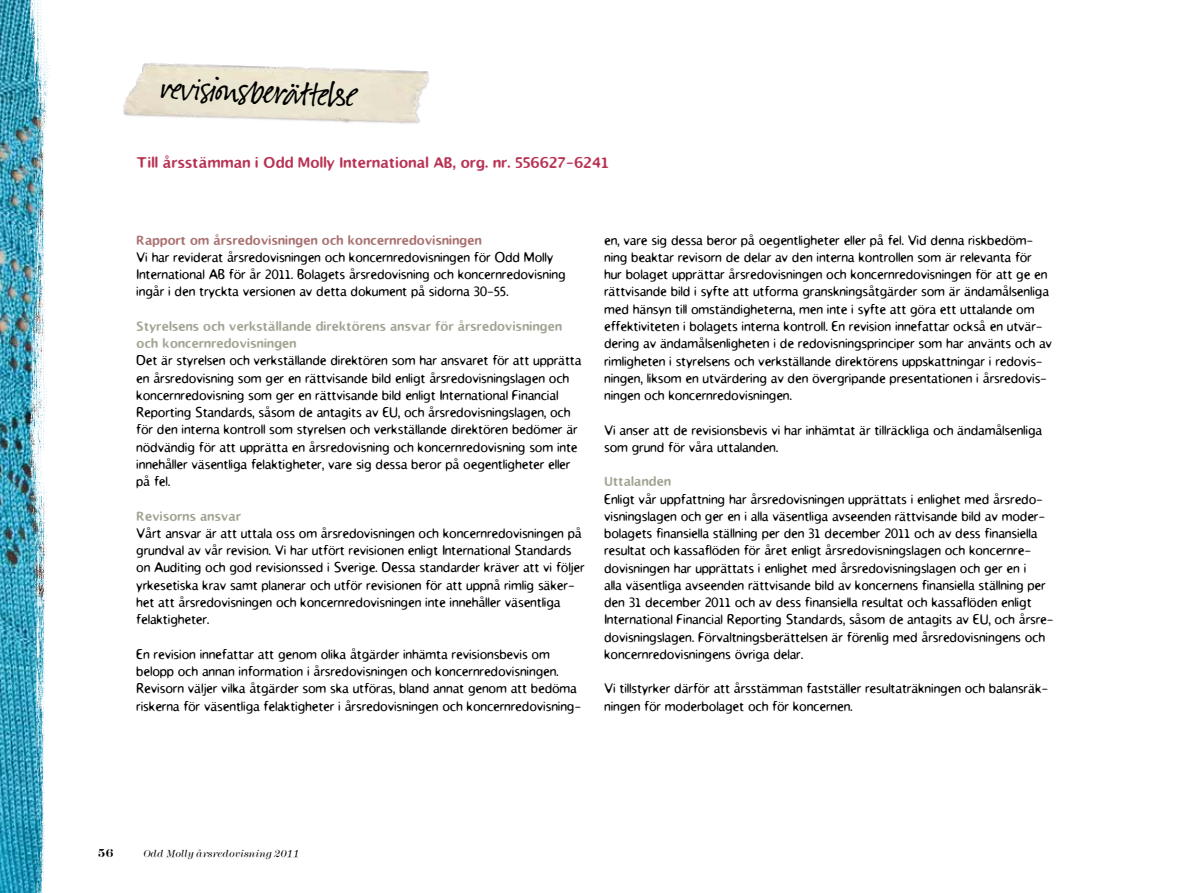
<style>
.page{position:relative;width:1191px;height:893px;background:#fff}
.page>*{position:absolute;margin:0;border:0;box-sizing:border-box;transform-origin:0 0}
.t1{font:43.5px "Suomi Hand Script";color:#000}
.t2{font:700 16.5px "Odd Molly";letter-spacing:.025em;color:#b93354}
.t3{font:14.25px/17.2px "Odd Molly";letter-spacing:.025em;color:#000}
.t4{font:700 14.25px/17.2px "Odd Molly";letter-spacing:.025em;color:#a4a495}
.t5{font:700 14.25px "Odd Molly";letter-spacing:.025em;color:#aa7272}
.t6{font:12px "Modern Two Sixtn ITCTT Bold";color:#000}
.t7{font:10.5px "Modern Two Sixtn ITCTT Light Ita";color:#000}
</style>
<div class="page">
<img style="left:0;top:0;width:30px;height:893px">
<img style="left:30px;top:0;width:20px;height:893px">
<img style="left:123px;top:63px;width:306px;height:61px">
<h1 class="t1" style="left:162px;top:66px;width:197px;rotate:2deg">revisionsberättelse</h1>
<p class="t2" style="left:137px;top:153px;width:474px">Till årsstämman i Odd Molly International AB, org. nr. 556627-6241</p>
<p class="t5" style="left:137px;top:232px;width:346px">Rapport om årsredovisningen och koncernredovisningen</p>
<p class="t3" style="left:137px;top:248px;width:430px">Vi har reviderat årsredovisningen och koncernredovisningen för Odd Molly<br>International AB för år 2011. Bolagets årsredovisning och koncernredovisning ingår i den tryckta versionen av detta dokument på sidorna 30-55.</p>
<p class="t4" style="left:137px;top:317px;width:427px">Styrelsens och verkställande direktörens ansvar för årsredovisningen och koncernredovisningen</p>
<p class="t3" style="left:137px;top:351px;width:446px">Det är styrelsen och verkställande direktören som har ansvaret för att upprätta en årsredovisning som ger en rättvisande bild enligt årsredovisningslagen och koncernredovisning som ger en rättvisande bild enligt International Financial Reporting Standards, såsom de antagits av EU, och årsredovisningslagen, och för den interna kontroll som styrelsen och verkställande direktören bedömer är nödvändig för att upprätta en årsredovisning och koncernredovisning som inte innehåller väsentliga felaktigheter, vare sig dessa beror på oegentligheter eller på fel.</p>
<p class="t4" style="left:137px;top:507px;width:106px">Revisorns ansvar</p>
<p class="t3" style="left:137px;top:524px;width:449px">Vårt ansvar är att uttala oss om årsredovisningen och koncernredovisningen på grundval av vår revision. Vi har utfört revisionen enligt International Standards on Auditing och god revisionssed i Sverige. Dessa standarder kräver att vi följer yrkesetiska krav samt planerar och utför revisionen för att uppnå rimlig säker&shy;het att årsredovisningen och koncernredovisningen inte innehåller väsentliga felaktigheter.</p>
<p class="t3" style="left:137px;top:645px;width:446px">En revision innefattar att genom olika åtgärder inhämta revisionsbevis om belopp och annan information i årsredovisningen och koncernredovisningen.<br>Revisorn väljer vilka åtgärder som ska utföras, bland annat genom att bedöma riskerna för väsentliga felaktigheter i årsredovisningen och koncernredovisning-</p>
<p class="t3" style="left:604px;top:231px;width:449px">en, vare sig dessa beror på oegentligheter eller på fel. Vid denna riskbedöm&shy;ning beaktar revisorn de delar av den interna kontrollen som är relevanta för hur bolaget upprättar årsredovisningen och koncernredovisningen för att ge en rättvisande bild i syfte att utforma granskningsåtgärder som är ändamålsenliga med hänsyn till omständigheterna, men inte i syfte att göra ett uttalande om effektiviteten i bolagets interna kontroll. En revision innefattar också en utvär&shy;dering av ändamålsenligheten i de redovisningsprinciper som har använts och av rimligheten i styrelsens och verkställande direktörens uppskattningar i redovis&shy;ningen, liksom en utvärdering av den övergripande presentationen i årsredovis&shy;ningen och koncernredovisningen.</p>
<p class="t3" style="left:604px;top:421px;width:439px">Vi anser att de revisionsbevis vi har inhämtat är tillräckliga och ändamålsenliga som grund för våra uttalanden.</p>
<p class="t4" style="left:604px;top:472px;width:68px">Uttalanden</p>
<p class="t3" style="left:604px;top:490px;width:450px">Enligt vår uppfattning har årsredovisningen upprättats i enlighet med årsredo&shy;visningslagen och ger en i alla väsentliga avseenden rättvisande bild av moder&shy;bolagets finansiella ställning per den 31 december 2011 och av dess finansiella resultat och kassaflöden för året enligt årsredovisningslagen och koncernre&shy;dovisningen har upprättats i enlighet med årsredovisningslagen och ger en i<br>alla väsentliga avseenden rättvisande bild av koncernens finansiella ställning per den 31 december 2011 och av dess finansiella resultat och kassaflöden enligt International Financial Reporting Standards, såsom de antagits av EU, och årsre&shy;dovisningslagen. Förvaltningsberättelsen är förenlig med årsredovisningens och koncernredovisningens övriga delar.</p>
<p class="t3" style="left:604px;top:679px;width:445px">Vi tillstyrker därför att årsstämman fastställer resultaträkningen och balansräk&shy;ningen för moderbolaget och för koncernen.</p>
<p class="t6" style="left:98px;top:846px;width:17px">56</p>
<p class="t7" style="left:143px;top:847px;width:158px">Odd Molly årsredovisning 2011</p>
</div>
